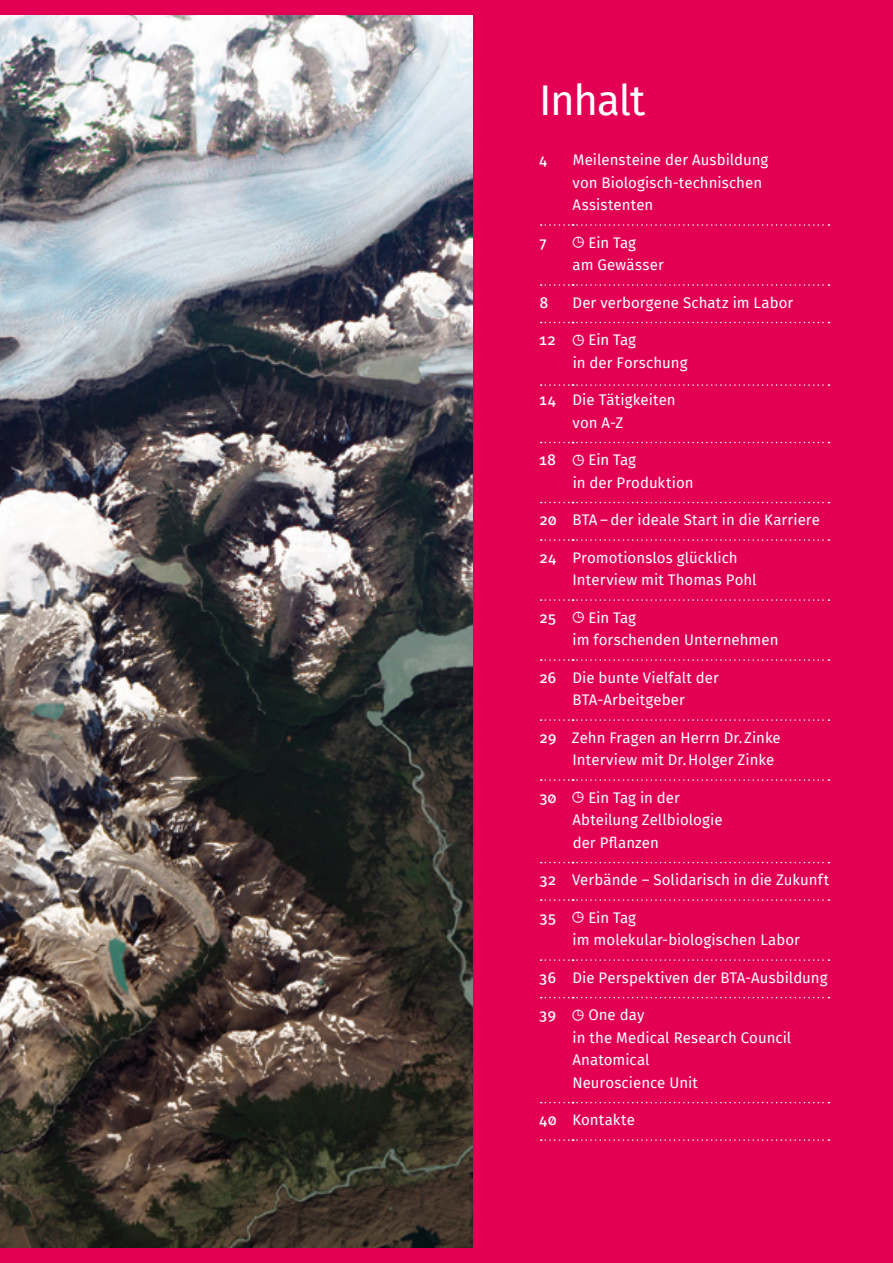
<style>
.page{position:relative;width:893px;height:1263px;background:#fff}
.page>*{position:absolute;margin:0;border:0;box-sizing:border-box;transform-origin:0 0}
.t1{font:42px "Fira Sans";letter-spacing:-.03em;color:#fff}
.t2{font:15px/22.5px "Fira Sans";color:#fff}
.t3{font:500 15px "Fira Mono";color:#fff}
.s1{font-family:"STIX General"}
.s2{font-family:"Fira Mono";font-weight:500}
</style>
<div class="page">
<img style="left:0;top:0;width:893px;height:1263px">
<h1 class="t1" style="left:539px;top:71px;width:108px">Inhalt</h1>
<p class="t3" style="left:539px;top:149px;width:10px">4</p>
<p class="t2" style="left:572px;top:149px;width:197px">Meilensteine der Ausbildung von Biologisch-technischen<br>Assistenten</p>
<p class="t3" style="left:538px;top:232px;width:10px">7</p>
<p class="t2" style="left:572px;top:231px;width:93px"><span class="s1">◷</span> Ein Tag<br>am Gewässer</p>
<p class="t3" style="left:539px;top:292px;width:10px">8</p>
<p class="t2" style="left:572px;top:291px;width:222px">Der verborgene Schatz im Labor</p>
<p class="t2" style="left:573px;top:329px;width:116px;text-indent:-34px"><span class="s2">12</span> <span class="s1">◷</span> Ein Tag<br>in der Forschung</p>
<p class="t2" style="left:573px;top:389px;width:105px;text-indent:-34px"><span class="s2">14</span> Die Tätigkeiten von A-Z</p>
<p class="t2" style="left:573px;top:449px;width:122px;text-indent:-34px"><span class="s2">18</span> <span class="s1">◷</span> Ein Tag<br>in der Produktion</p>
<p class="t2" style="left:539px;top:509px;width:282px"><span class="s2">20</span> BTA – der ideale Start in die Karriere</p>
<p class="t2" style="left:573px;top:546px;width:185px;text-indent:-33px"><span class="s2">24</span> Promotionslos glücklich<br>Interview mit Thomas Pohl</p>
<p class="t2" style="left:573px;top:606px;width:207px;text-indent:-33px"><span class="s2">25</span> <span class="s1">◷</span> Ein Tag<br>im forschenden Unternehmen</p>
<p class="t2" style="left:539px;top:666px;width:181px;text-align:center"><span class="s2">26</span> Die bunte Vielfalt der<br>BTA-Arbeitgeber</p>
<p class="t2" style="left:573px;top:726px;width:210px;text-indent:-33px"><span class="s2">29</span> Zehn Fragen an Herrn Dr.Zinke<br>Interview mit Dr.Holger Zinke</p>
<p class="t2" style="left:572px;top:786px;width:152px;text-indent:-33px"><span class="s2">30</span> <span class="s1">◷</span> Ein Tag in der<br>Abteilung Zellbiologie der Pflanzen</p>
<p class="t2" style="left:539px;top:869px;width:292px"><span class="s2">32</span> Verbände – Solidarisch in die Zukunft</p>
<p class="t2" style="left:573px;top:906px;width:229px;text-indent:-34px"><span class="s2">35</span> <span class="s1">◷</span> Ein Tag<br>im molekular-biologischen Labor</p>
<p class="t2" style="left:539px;top:966px;width:290px"><span class="s2">36</span> Die Perspektiven der BTA-Ausbildung</p>
<p class="t2" style="left:572px;top:1004px;width:220px;text-indent:-33px"><span class="s2">39</span> <span class="s1">◷</span> One day<br>in the Medical Research Council<br>Anatomical<br>Neuroscience Unit</p>
<p class="t2" style="left:539px;top:1109px;width:98px"><span class="s2">40</span> Kontakte</p>
</div>
